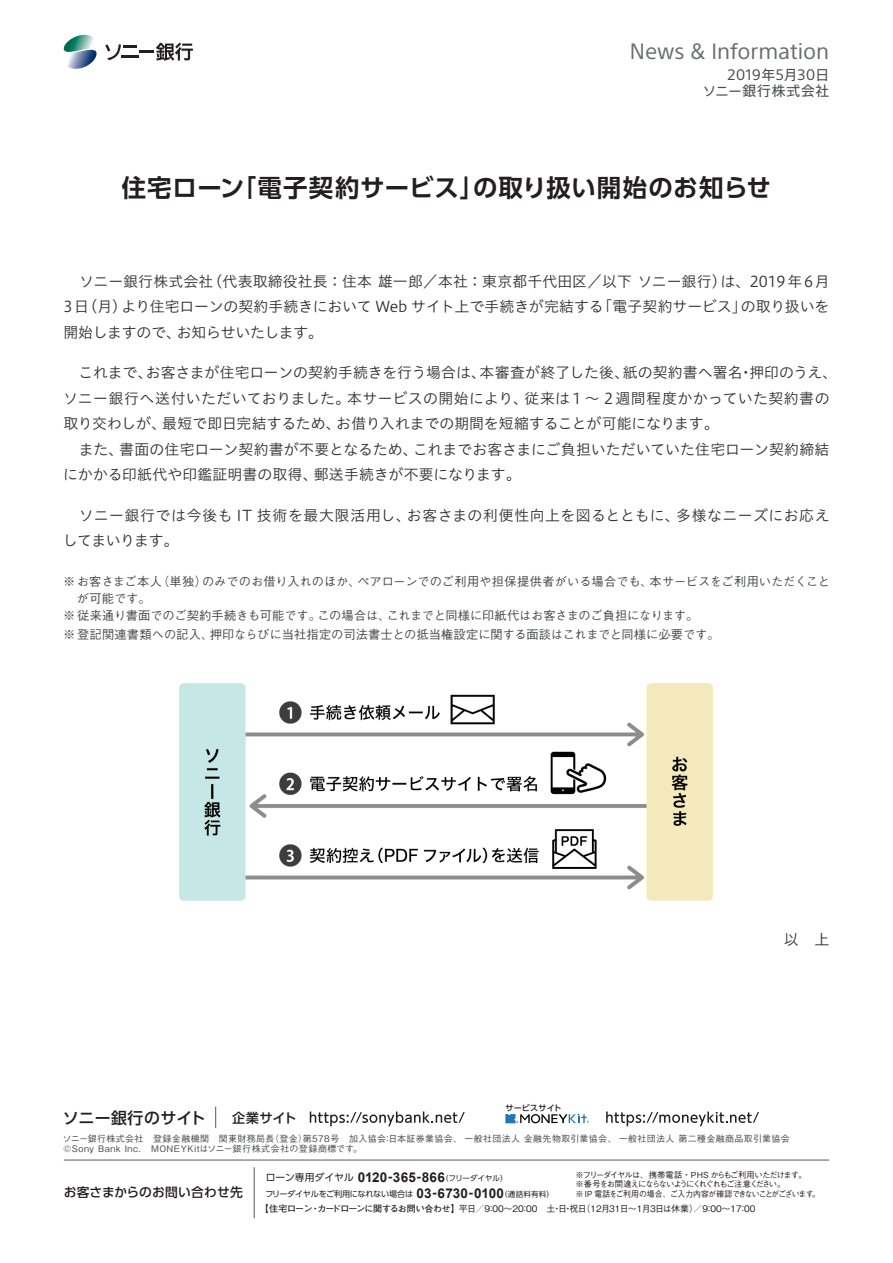
<style>
.page{position:relative;width:893px;height:1263px;background:#fff}
.page>*{position:absolute;margin:0;border:0;box-sizing:border-box;transform-origin:0 0}
.t1{font:700 24.45px "UD Shin Go Pro De";letter-spacing:.03em;color:#231f20}
.t2{font:20.25px "SST Jp Pro";color:#6c6d70}
.t3{font:500 15.9px "UD Shin Go Pro";letter-spacing:.025em;color:#231f20}
.t4{font:14.85px/25.5px "Hiragino UD Sans Std W3";letter-spacing:.005em;color:#312f30}
.t5{font:14.85px/25.5px "Hiragino UD Sans Std W3";letter-spacing:.035em;color:#312f30}
.t6{font:14.85px "Hiragino UD Sans Std W3";letter-spacing:.025em;color:#312f30}
.t7{font:14.85px "Hiragino UD Sans Std W3";letter-spacing:-.015em;color:#312f30}
.t8{font:14.85px "Hiragino UD Sans Std W3";letter-spacing:-.02em;color:#312f30}
.t9{font:13.8px/15.9px "SST Jp Pro";letter-spacing:.045em;color:#4b4c4d;text-align:right}
.t10{font:700 13.5px "Arial";letter-spacing:.015em;color:#231f20}
.t11{font:500 13.35px "UD Shin Go Pro";letter-spacing:.005em;color:#231f20}
.t12{font:500 12.75px "UD Shin Go Pro";letter-spacing:.015em;color:#231f20}
.t13{font:500 12.15px/17px "Gothic BBB Pr 6";letter-spacing:-.005em;color:#4b4c4d;text-align:center}
.t14{font:500 12.15px "Gothic BBB Pr 6";letter-spacing:-.025em;color:#4b4c4d}
.t15{font:500 12.15px "Gothic BBB Pr 6";letter-spacing:.015em;color:#4b4c4d}
.t16{font:9.75px "UD Shin Go Pro";color:#231f20}
.t17{font:500 9px/10.5px "Gothic BBB Pr 6";letter-spacing:.04em;color:#4b4c4d}
.t18{font:500 9px "Gothic BBB Pr 6";color:#231f20}
.t19{font:500 9px "Gothic BBB Pr 6";letter-spacing:-.065em;color:#231f20}
.t20{font:700 9px "Futo Go B101 Pr 6";letter-spacing:-.035em;color:#231f20}
.t21{font:500 8.25px "Gothic BBB Pr 6";letter-spacing:-.05em;color:#231f20}
.t22{font:500 8.25px "Gothic BBB Pr 6";letter-spacing:-.11em;color:#231f20}
.t23{font:500 8.25px "Gothic BBB Pr 6";letter-spacing:-.15em;color:#231f20}
.t24{font:500 8.25px "Gothic BBB Pr 6";letter-spacing:-.11em;color:#231f20;scale:.95 1}
.t25{font:8.1px "UD Shin Go Pro";letter-spacing:-.03em;color:#231f20}
.t26{font:500 8.1px "UD Shin Go Pro";letter-spacing:.015em;color:#231f20}
.t27{font:7.5px "UD Shin Go Pro";letter-spacing:-.005em;color:#231f20}
.t28{font:7.5px "UD Shin Go Pro";letter-spacing:.02em;color:#231f20}
.s1{font-family:"Futo Go B101 Pr 6";font-weight:700}
</style>
<div class="page">
<svg style="left:606px;top:1111px;width:153px;height:15px"></svg>
<svg style="left:310px;top:1111px;width:155px;height:15px"></svg>
<hr style="left:64px;top:1160px;width:765px;height:1px;background:#57585a">
<svg style="left:215px;top:1106px;width:1px;height:22px"></svg>
<svg style="left:505px;top:1114px;width:84px;height:9px"></svg>
<hr style="left:254px;top:1167px;width:1px;height:51px;background:#57585a">
<svg style="left:63px;top:35px;width:34px;height:34px"></svg>
<svg style="left:105px;top:43px;width:88px;height:18px"></svg>
<img style="left:180px;top:683px;width:533px;height:217px">
<h2 class="t2" style="left:630px;top:36px;width:201px">News &amp; Information</h2>
<p class="t9" style="left:702px;top:66px;width:128px">2019年 月5 30日<br>ソニー銀行株式会社</p>
<h1 class="t1" style="left:232px;top:168px;width:254px">「電子契約サービス」</h1>
<h1 class="t1" style="left:122px;top:168px;width:124px">住宅ローン</h1>
<h1 class="t1" style="left:473px;top:168px;width:299px">の取り扱い開始のお知らせ</h1>
<p class="t4" style="left:207px;top:268px;width:624px">（代表取締役社長：住本雄一郎／本社：東京都千代田区／以下ソニー銀行 は）、2019年6月</p>
<p class="t4" style="left:64px;top:268px;width:151px">　ソニー銀行株式会社</p>
<p class="t4" style="left:598px;top:293px;width:151px">「電子契約サービス」</p>
<p class="t4" style="left:121px;top:293px;width:484px">より住宅ローンの契約手続きにおいて Web サイト上で手続きが完結する</p>
<p class="t4" style="left:64px;top:293px;width:65px">3 （日月）</p>
<p class="t4" style="left:741px;top:293px;width:90px">の取り扱いを</p>
<p class="t8" style="left:177px;top:321px;width:148px">お知らせいたします。</p>
<p class="t7" style="left:63px;top:321px;width:119px">開始しますので、</p>
<p class="t4" style="left:146px;top:359px;width:342px">お客さまが住宅ローンの契約手続きを行う場合は、</p>
<p class="t4" style="left:480px;top:359px;width:151px">本審査が終了した後、</p>
<p class="t4" style="left:623px;top:359px;width:216px">紙の契約書へ署名押印のうえ、</p>
<p class="t4" style="left:64px;top:359px;width:90px">　これまで、</p>
<p class="t4" style="left:738px;top:359px;width:16px">・</p>
<p class="t6" style="left:347px;top:387px;width:182px">本サービスの開始により、</p>
<p class="t4" style="left:336px;top:384px;width:384px;text-indent:-273px">ソニー銀行へ送付いただいておりました。<br>お借り入れまでの期間を短縮することが可能になります。</p>
<p class="t5" style="left:524px;top:384px;width:307px">従来は1 ～ 2 週間程度かかっていた契約書の</p>
<p class="t4" style="left:64px;top:410px;width:104px">取り交わしが、</p>
<p class="t4" style="left:162px;top:410px;width:180px">最短で即日完結するため、</p>
<p class="t4" style="left:119px;top:435px;width:300px">書面の住宅ローン契約書が不要となるため、</p>
<p class="t4" style="left:64px;top:435px;width:61px">　また、</p>
<p class="t4" style="left:413px;top:435px;width:418px">これまでお客さまにご負担いただいていた住宅ローン契約締結</p>
<p class="t7" style="left:314px;top:463px;width:209px">郵送手続きが不要になります。</p>
<p class="t4" style="left:63px;top:461px;width:256px">にかかる印紙代や印鑑証明書の取得、</p>
<p class="t5" style="left:63px;top:501px;width:350px">　ソニー銀行では今後も IT 技術を最大限活用し、してまいります。</p>
<p class="t6" style="left:407px;top:504px;width:274px">お客さまの利便性向上を図るとともに、</p>
<p class="t5" style="left:676px;top:501px;width:155px">多様なニーズにお応え</p>
<p class="t13" style="left:63px;top:572px;width:100px">※お客さまご本人が可能です。</p>
<p class="t13" style="left:357px;top:572px;width:297px">ペアローンでのご利用や担保提供者がいる場合でも、</p>
<p class="t13" style="left:650px;top:572px;width:182px">本サービスをご利用いただくこと</p>
<p class="t13" style="left:157px;top:572px;width:52px">（単独）</p>
<p class="t13" style="left:202px;top:572px;width:160px">のみでのお借り入れのほか、</p>
<p class="t13" style="left:210px;top:606px;width:511px;line-height:18.3px;text-align:left;text-indent:-147px">※従来通り書面でのご契約手続きも可能です。<br>押印ならびに当社指定の司法書士との抵当権設定に関する面談はこれまでと同様に必要です。</p>
<p class="t14" style="left:387px;top:606px;width:313px">これまでと同様に印紙代はお客さまのご負担になります。</p>
<p class="t13" style="left:317px;top:606px;width:75px">この場合は、</p>
<p class="t15" style="left:63px;top:624px;width:152px">※登記関連書類への記入、</p>
<p class="t3" style="left:63px;top:1105px;width:144px">ソニー銀行のサイト</p>
<p class="t11" style="left:232px;top:1107px;width:66px">企業サイト</p>
<p class="t26" style="left:505px;top:1102px;width:58px">サービスサイト</p>
<p class="t4" style="left:784px;top:926px;width:47px">以　上</p>
<p class="t17" style="left:270px;top:1132px;width:521px">（登金第） 578号　加入協会日本証券業協会、一般社団法人金融先物取引業協会、一般社団法人第二種金融商品取引業協会</p>
<p class="t17" style="left:125px;top:1132px;width:239px;text-indent:-62px">ソニー銀行株式会社　登録金融機関　関東財務局長<br>Inc 　. MONEYKitはソニー銀行株式会社の登録商標です。</p>
<p class="t17" style="left:383px;top:1132px;width:10px">：</p>
<p class="t17" style="left:64px;top:1143px;width:32px">©Sony</p>
<p class="t17" style="left:98px;top:1143px;width:24px">Bank</p>
<p class="t12" style="left:64px;top:1182px;width:181px">お客さまからのお問い合わせ先</p>
<p class="t22" style="left:575px;top:1168px;width:233px">※フリーダイヤルは、携帯電話・PHS からもご利用いただけます。</p>
<p class="t16" style="left:266px;top:1169px;width:90px">ローン専用ダイヤル</p>
<p class="t10" style="left:358px;top:1168px;width:89px">0120-365-866</p>
<p class="t27" style="left:441px;top:1172px;width:68px">（フリーダイヤル(</p>
<p class="t23" style="left:575px;top:1178px;width:211px">※ 番号をお間違えにならないようにくれぐれもご注意ください。</p>
<p class="t18" style="left:693px;top:1201px;width:64px">／9：00~ 1 7：00</p>
<p class="t10" style="left:416px;top:1184px;width:89px">03-6730-0100</p>
<p class="t25" style="left:265px;top:1187px;width:149px">フリーダイヤルをご利用になれない場合は</p>
<p class="t21" style="left:575px;top:1187px;width:239px">※ IP 電話をご利用の場合、ご入力内容が確認できないことがございます</p>
<p class="t28" style="left:500px;top:1188px;width:55px">（通話料有料(</p>
<p class="t24" style="left:812px;top:1187px;width:10px">。</p>
<p class="t20" style="left:260px;top:1201px;width:55px">【住宅ローン</p>
<p class="t18" style="left:317px;top:1201px;width:271px"><span class="s1">カードローンに関するお問い合わせ】</span>平日／9：00～20：00　土日祝日</p>
<p class="t19" style="left:581px;top:1201px;width:118px">（12月31日～月1 3日は休業(</p>
<p class="t20" style="left:311px;top:1201px;width:10px">・</p>
<p class="t18" style="left:553px;top:1201px;width:21px">・・</p>
</div>
